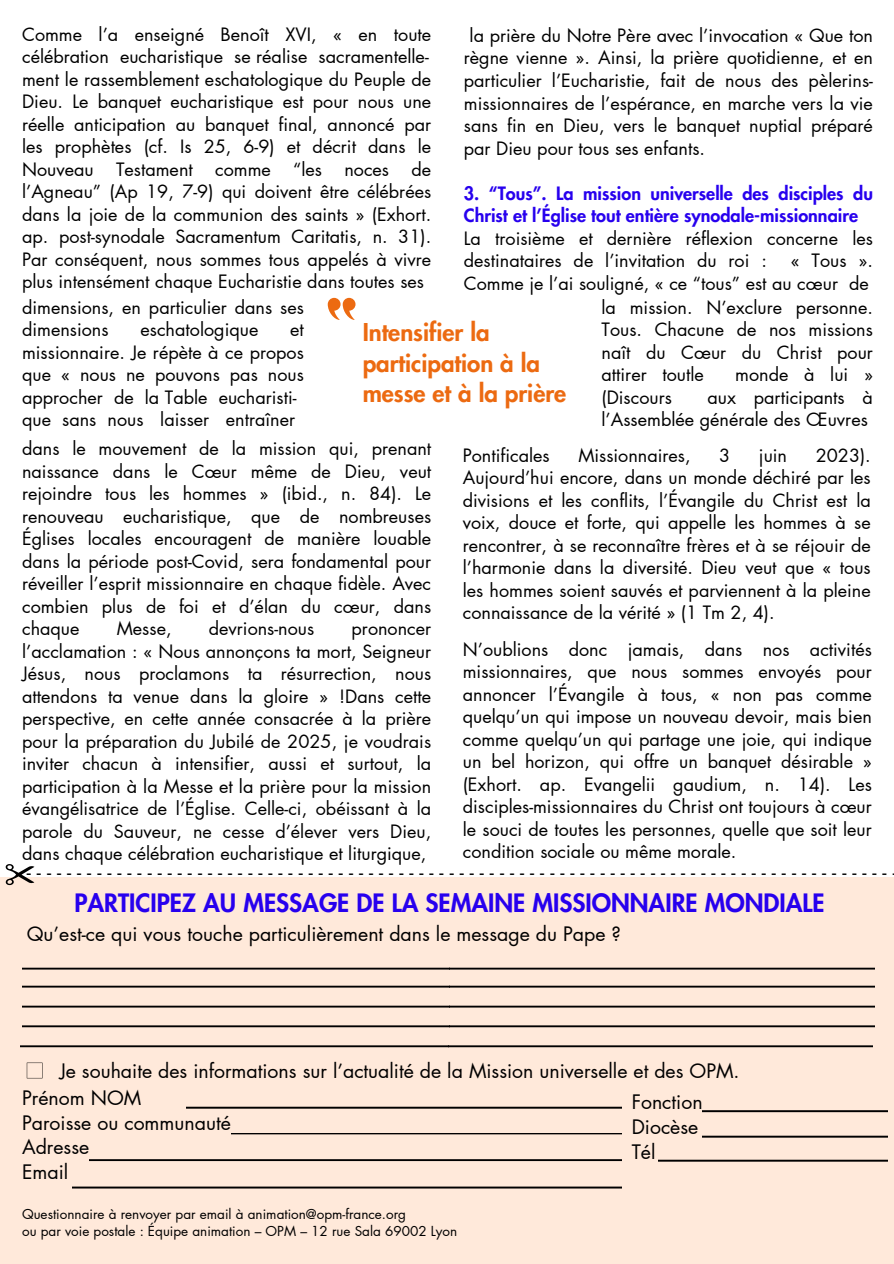
<style>
.page{position:relative;width:894px;height:1264px;background:#fff}
.page>*{position:absolute;margin:0;border:0;box-sizing:border-box;transform-origin:0 0}
.t1{font:800 24.75px "Futura LT Pro";color:#2700ee}
.t2{font:800 24px/30.3px "Futura LT Pro";color:#ec6a11}
.t3{font:19.5px/24.8px "Futura LT Pro";color:#000}
.t4{font:18px/22.5px "Futura LT Pro";color:#000;text-align:justify}
.t5{font:800 18px/22.5px "Futura LT Pro";color:#2700ee}
.t6{font:13.5px "Futura LT Pro";color:#000}
.s1{font-weight:400;color:#000}
</style>
<div class="page">
<svg style="left:327px;top:298px;width:28px;height:22px"></svg>
<div style="left:0;top:877px;width:893px;height:386px;background:#ffe9da"></div>
<svg style="left:72px;top:1106px;width:549px;height:83px"></svg>
<svg style="left:658px;top:1110px;width:229px;height:52px"></svg>
<svg style="left:5px;top:864px;width:29px;height:21px"></svg>
<svg style="left:21px;top:967px;width:853px;height:111px"></svg>
<h3 class="t4" style="left:22px;top:24px;width:410px;text-align:left">Comme l’a enseigné Benoît XVI, « en toute célébration eucharistique se réalise sacramentelle&shy;ment le rassemblement eschatologique du Peuple de Dieu. Le banquet eucharistique est pour nous une réelle anticipation au banquet final, annoncé par les prophètes (cf. Is 25, 6-9) et décrit dans le Nouveau Testament comme “les noces de l’Agneau” (Ap 19, 7-9) qui doivent être célébrées dans la joie de la communion des saints » (Exhort. ap. post-synodale Sacramentum Caritatis, n. 31).<br>Par conséquent, nous sommes tous appelés à vivre plus intensément chaque Eucharistie dans toutes ses</h3>
<p class="t4" style="left:22px;top:296px;width:283px">dimensions, en particulier dans ses dimensions</p>
<h2 class="t4" style="left:463px;top:25px;width:410px;text-indent:6px">la prière du Notre Père avec l’invocation « Que ton règne vienne ». Ainsi, la prière quotidienne, et en particulier l’Eucharistie, fait de nous des pèlerins&shy;missionnaires de l’espérance, en marche vers la vie sans fin en Dieu, vers le banquet nuptial préparé par Dieu pour tous ses enfants.</h2>
<h3 class="t5" style="left:463px;top:182px;width:410px">3. “Tous”. La mission universelle des disciples du Christ et l’Église tout entière synodale-missionnaire <span class="s1">La troisième et dernière réflexion concerne les destinataires de l’invitation du roi :</span></h3>
<h3 class="t4" style="left:463px;top:250px;width:410px;text-align:right">« Tous ».<br>Comme je l’ai souligné, « ce “tous” est au cœur de</h3>
<h1 class="t4" style="left:601px;top:296px;width:273px">la mission. N’exclure personne.<br>Tous. Chacune de nos missions naît du Cœur du Christ pour attirer toutle</h1>
<h3 class="t2" style="left:362px;top:318px;width:205px">Intensifier la participation à la messe et à la prière</h3>
<p class="t4" style="left:140px;top:319px;width:119px">eschatologique</p>
<p class="t4" style="left:22px;top:319px;width:283px;text-align:left;text-indent:268px">et missionnaire. Je répète à ce propos que « nous ne pouvons pas nous approcher de la Table eucharisti&shy;que sans nous laisser entraîner</p>
<h1 class="t4" style="left:735px;top:364px;width:139px">monde à lui »</h1>
<h1 class="t4" style="left:601px;top:386px;width:72px">(Discours</h1>
<h1 class="t4" style="left:601px;top:386px;width:273px;text-align:right">aux participants à<br>l’Assemblée générale des Œuvres</h1>
<p class="t4" style="left:22px;top:438px;width:410px">dans le mouvement de la mission qui, prenant naissance dans le Cœur même de Dieu, veut rejoindre tous les hommes » (ibid., n. 84). Le renouveau eucharistique, que de nombreuses Églises locales encouragent de manière louable dans la période post-Covid, sera fondamental pour réveiller l’esprit missionnaire en chaque fidèle. Avec combien plus de foi et d’élan du cœur, dans chaque</p>
<p class="t4" style="left:117px;top:618px;width:56px">Messe,</p>
<p class="t4" style="left:209px;top:618px;width:107px">devrions-nous</p>
<p class="t4" style="left:22px;top:618px;width:410px;text-indent:329px">prononcer l’acclamation : « Nous annonçons ta mort, Seigneur Jésus, nous proclamons ta résurrection, nous attendons ta venue dans la gloire » !Dans cette perspective, en cette année consacrée à la prière pour la préparation du Jubilé de 2025, je voudrais inviter chacun à intensifier, aussi et surtout, la participation à la Messe et la prière pour la mission évangélisatrice de l’Église. Celle-ci, obéissant à la parole du Sauveur, ne cesse d’élever vers Dieu, dans chaque célébration eucharistique et liturgique,</p>
<h3 class="t4" style="left:462px;top:444px;width:88px">Pontificales</h3>
<h3 class="t4" style="left:578px;top:444px;width:114px">Missionnaires,</h3>
<h3 class="t4" style="left:719px;top:444px;width:13px">3</h3>
<h3 class="t4" style="left:758px;top:444px;width:30px">juin</h3>
<h3 class="t4" style="left:462px;top:444px;width:409px;text-indent:353px">2023).<br>Aujourd’hui encore, dans un monde déchiré par les divisions et les conflits, l’Évangile du Christ est la voix, douce et forte, qui appelle les hommes à se rencontrer, à se reconnaître frères et à se réjouir de l’harmonie dans la diversité. Dieu veut que « tous les hommes soient sauvés et parviennent à la pleine connaissance de la vérité » (1 Tm 2, 4).</h3>
<p class="t4" style="left:462px;top:638px;width:410px">N’oublions donc jamais, dans nos activités missionnaires, que nous sommes envoyés pour annoncer l’Évangile à tous, « non pas comme quelqu’un qui impose un nouveau devoir, mais bien comme quelqu’un qui partage une joie, qui indique un bel horizon, qui offre un banquet désirable » (Exhort. ap. Evangelii gaudium, n. 14). Les disciples-missionnaires du Christ ont toujours à cœur le souci de toutes les personnes, quelle que soit leur condition sociale ou même morale.</p>
<p class="t3" style="left:27px;top:860px;width:861px">--------------------------------------------------------------------------------------</p>
<h3 class="t1" style="left:74px;top:891px;width:751px">PARTICIPEZ AU MESSAGE DE LA SEMAINE MISSIONNAIRE MONDIALE</h3>
<h3 class="t3" style="left:27px;top:922px;width:595px">Qu’est-ce qui vous touche particulièrement dans le message du Pape ?</h3>
<h3 class="t3" style="left:60px;top:1059px;width:681px">Je souhaite des informations sur l’actualité de la Mission universelle et des OPM.</h3>
<h3 class="t3" style="left:22px;top:1086px;width:210px">Prénom NOM<br>Paroisse ou communauté<br>Adresse<br>Email</h3>
<h3 class="t3" style="left:631px;top:1090px;width:72px">Fonction<br>Diocèse<br>Tél</h3>
<p class="t6" style="left:22px;top:1208px;width:385px">Questionnaire à renvoyer par email à animation@opm-france.org</p>
<p class="t6" style="left:22px;top:1225px;width:436px">ou par voie postale : Équipe animation – OPM – 12 rue Sala 69002 Lyon</p>
</div>
